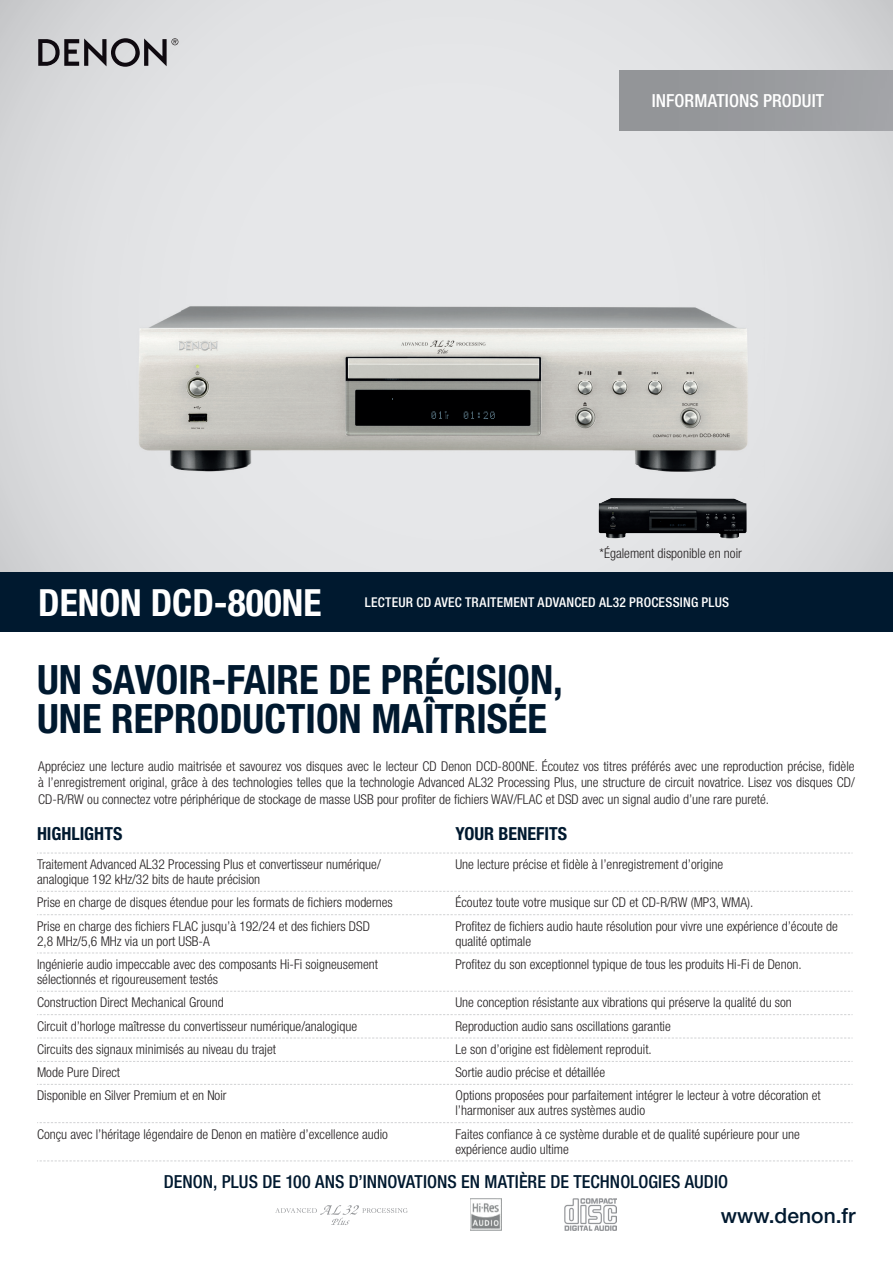
<style>
.page{position:relative;width:893px;height:1263px;background:#fff}
.page>*{position:absolute;margin:0;border:0;box-sizing:border-box;transform-origin:0 0}
.t1{font:700 condensed 40.5px/39px "Helvetica Neue LT Std";color:#00192f}
.t2{font:700 condensed 37.5px "Helvetica Neue LT Std";color:#fff}
.t3{font:500 21px "Helvetica Neue LT Std";color:#00192f}
.t4{font:500 condensed 18px "Helvetica Neue LT Std";color:#00192f}
.t5{font:700 condensed 18px "Helvetica Neue LT Std";color:#00192f}
.t6{font:500 condensed 18px "Helvetica Neue LT Std";color:#fff}
.t7{font:300 condensed 13.5px/15px "Helvetica Neue LT Std";color:#231f20}
.t8{font:500 condensed 13.5px "Helvetica Neue LT Std";letter-spacing:.015em;color:#fff}
</style>
<div class="page">
<svg style="left:0;top:0;width:893px;height:572px;background:#dedfe1"></svg>
<svg style="left:38px;top:38px;width:140px;height:29px;background:#919093"></svg>
<img style="left:128px;top:140px;width:637px;height:338px">
<img style="left:470px;top:1199px;width:31px;height:32px">
<svg style="left:37px;top:853px;width:816px;height:1px"></svg>
<svg style="left:37px;top:891px;width:816px;height:1px"></svg>
<svg style="left:37px;top:914px;width:816px;height:1px"></svg>
<svg style="left:37px;top:952px;width:816px;height:1px"></svg>
<svg style="left:37px;top:991px;width:816px;height:1px"></svg>
<svg style="left:37px;top:1014px;width:816px;height:1px"></svg>
<svg style="left:37px;top:1038px;width:816px;height:1px"></svg>
<svg style="left:37px;top:1061px;width:816px;height:1px"></svg>
<svg style="left:37px;top:1084px;width:816px;height:1px"></svg>
<svg style="left:37px;top:1122px;width:816px;height:1px"></svg>
<svg style="left:37px;top:1160px;width:816px;height:1px"></svg>
<svg style="left:275px;top:1205px;width:133px;height:20px"></svg>
<img style="left:565px;top:1199px;width:52px;height:32px">
<img style="left:599px;top:498px;width:148px;height:40px">
<img style="left:619px;top:71px;width:274px;height:59px">
<div style="left:0;top:572px;width:893px;height:60px;background:#00192f"></div>
<h3 class="t6" style="left:652px;top:90px;width:174px">INFORMATIONS PRODUIT</h3>
<p class="t7" style="left:600px;top:545px;width:144px">*Également disponible en noir</p>
<h2 class="t2" style="left:38px;top:579px;width:285px">DENON DCD-800NE</h2>
<p class="t8" style="left:365px;top:594px;width:366px">LECTEUR CD AVEC TRAITEMENT ADVANCED AL32 PROCESSING PLUS</p>
<h1 class="t1" style="left:37px;top:660px;width:527px">UN SAVOIR-FAIRE DE PRÉCISION,<br>UNE REPRODUCTION MAÎTRISÉE</h1>
<p class="t7" style="left:38px;top:758px;width:818px;line-height:16.5px;text-align:justify">Appréciez une lecture audio maitrisée et savourez vos disques avec le lecteur CD Denon DCD-800NE. Écoutez vos titres préférés avec une reproduction précise, fidèle à l’enregistrement original, grâce à des technologies telles que la technologie Advanced AL32 Processing Plus, une structure de circuit novatrice. Lisez vos disques CD/ CD-R/RW ou connectez votre périphérique de stockage de masse USB pour profiter de fichiers WAV/FLAC et DSD avec un signal audio d’une rare pureté.</p>
<h3 class="t5" style="left:37px;top:823px;width:87px">HIGHLIGHTS</h3>
<h3 class="t5" style="left:455px;top:823px;width:113px">YOUR BENEFITS</h3>
<p class="t7" style="left:37px;top:857px;width:345px">Traitement Advanced AL32 Processing Plus et convertisseur numérique/ analogique 192 kHz/32 bits de haute précision</p>
<p class="t7" style="left:455px;top:857px;width:269px">Une lecture précise et fidèle à l’enregistrement d’origine</p>
<p class="t7" style="left:37px;top:895px;width:357px">Prise en charge de disques étendue pour les formats de fichiers modernes</p>
<p class="t7" style="left:455px;top:895px;width:299px">Écoutez toute votre musique sur CD et CD-R/RW (MP3, WMA).</p>
<p class="t7" style="left:37px;top:918px;width:334px">Prise en charge des fichiers FLAC jusqu’à 192/24 et des fichiers DSD<br>2,8 MHz/5,6 MHz via un port USB-A</p>
<p class="t7" style="left:455px;top:918px;width:384px">Profitez de fichiers audio haute résolution pour vivre une expérience d’écoute de qualité optimale</p>
<p class="t7" style="left:37px;top:956px;width:342px">Ingénierie audio impeccable avec des composants Hi-Fi soigneusement sélectionnés et rigoureusement testés</p>
<p class="t7" style="left:455px;top:956px;width:348px">Profitez du son exceptionnel typique de tous les produits Hi-Fi de Denon.</p>
<p class="t7" style="left:37px;top:995px;width:188px">Construction Direct Mechanical Ground</p>
<p class="t7" style="left:455px;top:995px;width:338px">Une conception résistante aux vibrations qui préserve la qualité du son</p>
<p class="t7" style="left:37px;top:1018px;width:322px">Circuit d’horloge maîtresse du convertisseur numérique/analogique</p>
<p class="t7" style="left:455px;top:1018px;width:217px">Reproduction audio sans oscillations garantie</p>
<p class="t7" style="left:37px;top:1042px;width:241px">Circuits des signaux minimisés au niveau du trajet</p>
<p class="t7" style="left:455px;top:1042px;width:198px">Le son d’origine est fidèlement reproduit.</p>
<p class="t7" style="left:37px;top:1065px;width:85px">Mode Pure Direct</p>
<p class="t7" style="left:455px;top:1065px;width:151px">Sortie audio précise et détaillée</p>
<p class="t7" style="left:37px;top:1088px;width:191px">Disponible en Silver Premium et en Noir</p>
<p class="t7" style="left:455px;top:1088px;width:367px">Options proposées pour parfaitement intégrer le lecteur à votre décoration et l’harmoniser aux autres systèmes audio</p>
<p class="t7" style="left:37px;top:1126px;width:352px">Conçu avec l’héritage légendaire de Denon en matière d’excellence audio</p>
<p class="t7" style="left:455px;top:1126px;width:346px">Faites confiance à ce système durable et de qualité supérieure pour une expérience audio ultime</p>
<h3 class="t4" style="left:164px;top:1171px;width:566px">DENON, PLUS DE 100 ANS D’INNOVATIONS EN MATIÈRE DE TECHNOLOGIES AUDIO</h3>
<h3 class="t3" style="left:721px;top:1202px;width:136px">www.denon.fr</h3>
</div>
